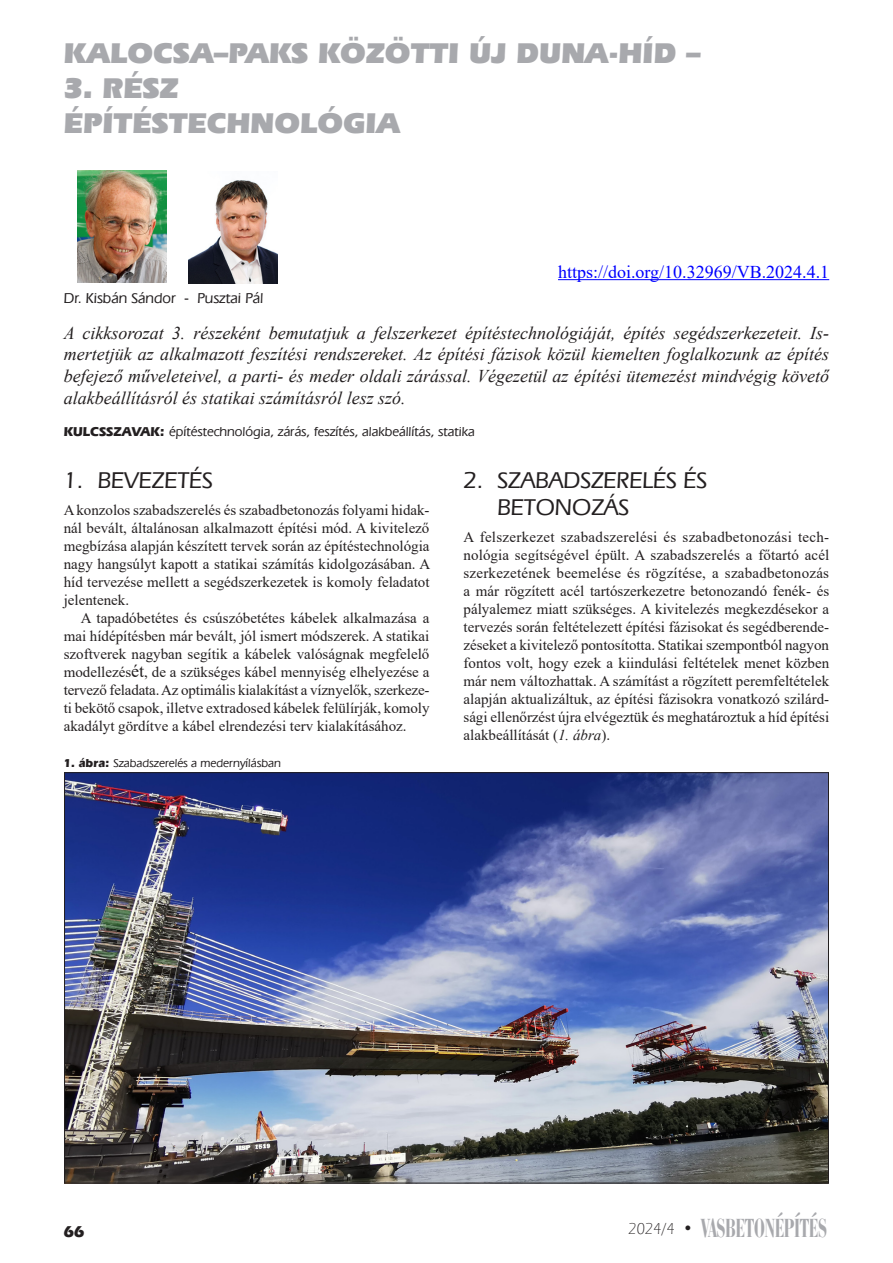
<style>
.page{position:relative;width:893px;height:1263px;background:#fff}
.page>*{position:absolute;margin:0;border:0;box-sizing:border-box;transform-origin:0 0}
.Föcim{font:30px "Eras Ult HU Ultra";color:#a8a9ad}
.t1{font:27px "Bauer Bodoni BCHU Bold Condensed";color:#a8a9ad;scale:.75 1}
._1__cim_2_soros{font:24px/27px "Eras Med HU Medium";color:#231f20}
.Bevezetes{font:italic 18px/21.6px "Times New Roman";color:#231f20;text-align:justify}
.Normál{font:18px "Times New Roman";color:#00f}
.t2{font:16.5px "Eras HU Bold";color:#231f20}
.Body_Text_Indent{font:15px/18px "Times New Roman";color:#231f20;text-align:justify}
.Szerzõk_fényképaláír{font:15px "Eras Med HU Medium";color:#231f20}
.Kulcsszavak{font:13.5px "Eras Med HU Medium";color:#231f20}
.Ábra_szoveg{font:12px "Eras Med HU Medium";color:#231f20}
.s1{font-family:"Eras HU Bold"}
.s2{font-size:18px}
.s3{font-style:italic}
.s4{font-family:"Eras Lt HU Light";font-size:16.5px;color:#231f20}
.s5{font-family:"Eras HU Bold";font-size:16.5px;color:#231f20}
</style>
<div class="page">
<hr style="left:558px;top:279px;width:271px;height:1px;background:#00f">
<img style="left:188px;top:180px;width:90px;height:104px">
<img style="left:78px;top:171px;width:88px;height:111px">
<img style="left:66px;top:774px;width:761px;height:407px">
<p class="Föcim" style="left:64px;top:34px;width:638px">KALOCSA–PAKS KÖZÖTTI ÚJ DUNA-HÍD –</p>
<p class="Föcim" style="left:64px;top:69px;width:116px">3. RÉSZ</p>
<p class="Föcim" style="left:64px;top:104px;width:338px">ÉPÍTÉSTECHNOLÓGIA</p>
<p class="Normál" style="left:558px;top:259px;width:273px">https://doi.org/10.32969/VB.2024.4.1</p>
<p class="Szerzõk_fényképaláír" style="left:64px;top:289px;width:201px">Dr. Kisbán Sándor - Pusztai Pál</p>
<p class="Bevezetes" style="left:64px;top:321px;width:767px">A cikksorozat 3. részeként bemutatjuk a felszerkezet építéstechnológiáját, építés segédszerkezeteit. Is&shy;mertetjük az alkalmazott feszítési rendszereket. Az építési fázisok közül kiemelten foglalkozunk az építés befejező műveleteivel, a parti- és meder oldali zárással. Végezetül az építési ütemezést mindvégig követő alakbeállításról és statikai számításról lesz szó.</p>
<p class="Kulcsszavak" style="left:64px;top:423px;width:413px"><span class="s1">KULCSSZAVAK:</span> építéstechnológia, zárás, feszítés, alakbeállítás, statika</p>
<p class="_1__cim_2_soros" style="left:64px;top:466px;width:151px">1. BEVEZETÉS</p>
<p class="Body_Text_Indent" style="left:64px;top:501px;width:368px">A konzolos szabadszerelés és szabadbetonozás folyami hidak&shy;nál bevált, általánosan alkalmazott építési mód. A kivitelező megbízása alapján készített tervek során az építéstechnológia nagy hangsúlyt kapott a statikai számítás kidolgozásában. A híd tervezése mellett a segédszerkezetek is komoly feladatot jelentenek.</p>
<p class="Body_Text_Indent" style="left:64px;top:609px;width:367px;text-indent:17px">A tapadóbetétes és csúszóbetétes kábelek alkalmazása a mai hídépítésben már bevált, jól ismert módszerek. A statikai szoftverek nagyban segítik a kábelek valóságnak megfelelő modellezés<span class="s2">ét</span>, de a szükséges kábel mennyiség elhelyezése a tervező feladata. Az optimális kialakítást a víznyelők, szerkeze&shy;ti bekötő csapok, illetve extradosed kábelek felülírják, komoly akadályt gördítve a kábel elrendezési terv kialakításához.</p>
<p class="Ábra_szoveg" style="left:64px;top:756px;width:219px"><span class="s1">1. ábra:</span> Szabadszerelés a medernyílásban</p>
<p class="_1__cim_2_soros" style="left:498px;top:466px;width:211px;text-indent:-34px">2. SZABADSZERELÉS ÉS<br>BETONOZÁS</p>
<p class="Body_Text_Indent" style="left:463px;top:528px;width:367px">A felszerkezet szabadszerelési és szabadbetonozási tech&shy;nológia segítségével épült. A szabadszerelés a főtartó acél szerkezetének beemelése és rögzítése, a szabadbetonozás a már rögzített acél tartószerkezetre betonozandó fenék- és pályalemez miatt szükséges. A kivitelezés megkezdésekor a tervezés során feltételezett építési fázisokat és segédberende&shy;zéseket a kivitelező pontosította. Statikai szempontból nagyon fontos volt, hogy ezek a kiindulási feltételek menet közben már nem változhattak. A számítást a rögzített peremfeltételek alapján aktualizáltuk, az építési fázisokra vonatkozó szilárd&shy;sági ellenőrzést újra elvégeztük és meghatároztuk a híd építési alakbeállítását (<span class="s3">1. ábra</span>).</p>
<p class="t2" style="left:64px;top:1221px;width:22px">66</p>
<h2 class="t1" style="left:629px;top:1211px;width:266px"><span class="s4">2024/4</span> <span class="s5">•</span> VASBETONÉPÍTÉS</h2>
</div>
